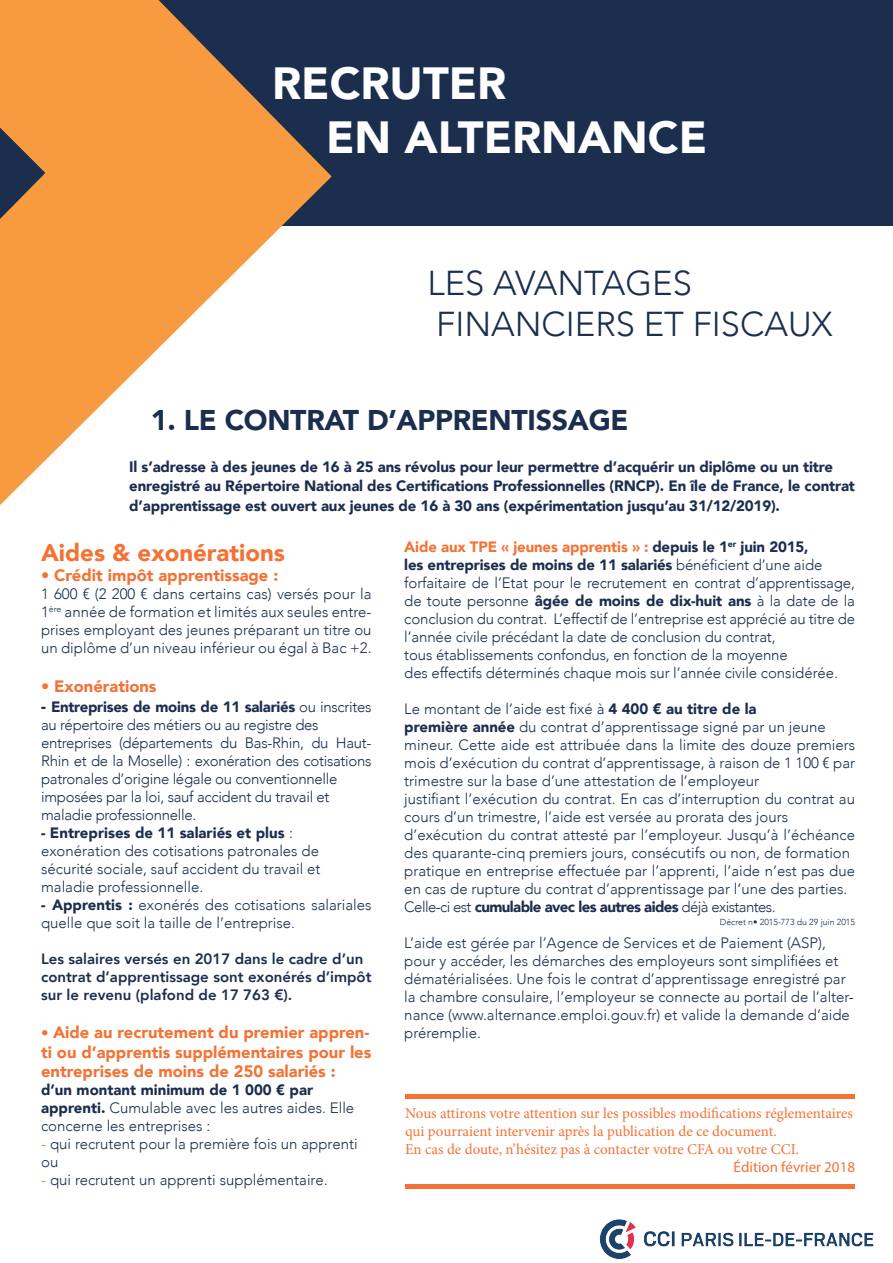
<style>
.page{position:relative;width:893px;height:1263px;background:#fff}
.page>*{position:absolute;margin:0;border:0;box-sizing:border-box;transform-origin:0 0}
.t1{font:900 45px "Avenir";color:#fff}
.t2{font:300 34.5px "Avenir";color:#1b2e4e}
.t3{font:900 28.5px "Avenir";letter-spacing:-.01em;color:#1b2e4e}
.t4{font:900 24px "Avenir";color:#f37336}
.t5{font:900 16.5px/19.8px "Avenir";color:#f37336}
.t6{font:300 15px/18px "Avenir";color:#1b2e4e}
.t7{font:900 15px/19.5px "Avenir";letter-spacing:-.01em;color:#1b2e4e}
.t8{font:15px/18px "Minion Pro";color:#f37336}
.t9{font:300 15px/18px "Avenir";letter-spacing:-.02em;color:#1b2e4e}
.t10{font:800 15px/18px "Avenir";color:#1b2e4e}
.t11{font:900 15px "Avenir";letter-spacing:-.04em;color:#1b2e4e}
.t12{font:900 15px "Avenir";letter-spacing:-.01em;color:#f37336}
.t13{font:15px "Myriad Pro";color:#f37336}
.t14{font:300 8.7px "Avenir";color:#1b2e4e}
.s1{font-weight:900;font-size:16.5px;color:#231f20}
.s2{font-weight:900}
.s3{color:#231f20}
.s4{font-weight:300}
.s5{font-weight:900;color:#231f20}
.s6{font-size:15px}
.s7{color:#f37336}
.s8{color:#1b2e4e}
</style>
<div class="page">
<div style="left:0;top:0;width:893px;height:226px;background:#1b2e4e"></div>
<svg style="left:0;top:0;width:332px;height:505px;fill:#f89a3f"></svg>
<img style="left:600px;top:1219px;width:274px;height:40px">
<hr style="left:405px;top:1095px;width:449px;height:4px;background:#f37336">
<div style="left:405px;top:1184px;width:449px;height:5px;background:#f37336"></div>
<p class="t1" style="left:272px;top:45px;width:236px">RECRUTER</p>
<p class="t1" style="left:326px;top:99px;width:382px">EN ALTERNANCE</p>
<p class="t2" style="left:427px;top:262px;width:266px">LES AVANTAGES</p>
<p class="t2" style="left:436px;top:304px;width:398px">FINANCIERS ET FISCAUX</p>
<p class="t3" style="left:151px;top:396px;width:479px">1. LE CONTRAT D’APPRENTISSAGE</p>
<p class="t7" style="left:129px;top:456px;width:705px">Il s’adresse à des jeunes de 16 à 25 ans révolus pour leur permettre d’acquérir un diplôme ou un titre</p>
<p class="t7" style="left:129px;top:476px;width:727px">enregistré au Répertoire National des Certifications Professionnelles (RNCP). En île de France, le contrat d’apprentissage est ouvert aux jeunes de 16 à 30 ans (expérimentation jusqu’au 31/12/2019).</p>
<p class="t4" style="left:41px;top:532px;width:245px">Aides &amp; exonérations</p>
<p class="t5" style="left:41px;top:564px;width:239px">• Crédit impôt apprentissage :</p>
<p class="t6" style="left:41px;top:584px;width:332px;text-align:justify">1 600 € (2 200 € dans certains cas) versés pour la 1<sup>ère</sup> année de formation et limités aux seules entre&shy;prises employant des jeunes préparant un titre ou un diplôme d’un niveau inférieur ou égal à Bac +2.</p>
<p class="t5" style="left:41px;top:676px;width:117px">• Exonérations</p>
<p class="t9" style="left:41px;top:698px;width:332px"><span class="s1">-</span> <span class="s2">Entreprises de moins de 11 salariés</span> ou inscrites au répertoire des métiers ou au registre des</p>
<p class="t6" style="left:41px;top:734px;width:332px;text-align:justify">entreprises (départements du Bas-Rhin, du Haut-Rhin et de la Moselle) : exonération des cotisations patronales d’origine légale ou conventionnelle</p>
<p class="t9" style="left:41px;top:788px;width:290px">imposées par la loi, sauf accident du travail et</p>
<p class="t9" style="left:41px;top:806px;width:157px">maladie professionnelle.</p>
<p class="t7" style="left:41px;top:823px;width:253px"><span class="s3">-</span> Entreprises de 11 salariés et plus <span class="s4">:</span></p>
<p class="t6" style="left:41px;top:842px;width:279px">exonération des cotisations patronales de</p>
<p class="t6" style="left:41px;top:860px;width:281px">sécurité sociale, sauf accident du travail et</p>
<p class="t6" style="left:41px;top:878px;width:164px">maladie professionnelle.</p>
<p class="t6" style="left:41px;top:896px;width:332px"><span class="s5">-</span> <span class="s2">Apprentis :</span> exonérés des cotisations salariales quelle que soit la taille de l’entreprise.</p>
<p class="t10" style="left:41px;top:950px;width:332px">Les salaires versés en 2017 dans le cadre d’un contrat d’apprentissage sont exonérés d’impôt sur le revenu (plafond de 17 763 €).</p>
<p class="t5" style="left:41px;top:1022px;width:332px"><span class="s6">•</span> Aide au recrutement du premier appren&shy;ti ou d’apprentis supplémentaires pour les</p>
<p class="t5" style="left:41px;top:1061px;width:296px">entreprises de moins de 250 salariés :</p>
<p class="t7" style="left:41px;top:1080px;width:274px">d’un montant minimum de 1 000 € par</p>
<p class="t6" style="left:41px;top:1099px;width:315px"><span class="s2">apprenti.</span> Cumulable avec les autres aides. Elle concerne les entreprises :</p>
<p class="t6" style="left:41px;top:1135px;width:318px"><span class="s7">-</span> qui recrutent pour la première fois un apprenti ou</p>
<p class="t6" style="left:41px;top:1171px;width:288px"><span class="s7">-</span> qui recrutent un apprenti supplémentaire.</p>
<p class="t12" style="left:404px;top:534px;width:406px">Aide aux TPE « jeunes apprentis » : <span class="s8">depuis le 1</span><sup>er</sup> <span class="s8">juin 2015,</span></p>
<p class="t7" style="left:404px;top:554px;width:420px">les entreprises de moins de 11 salariés <span class="s4">bénéficient d’une aide</span></p>
<p class="t6" style="left:404px;top:574px;width:452px;text-align:justify">forfaitaire de l’Etat pour le recrutement en contrat d’apprentissage, de toute personne <span class="s2">âgée de moins de dix-huit ans</span> à la date de la conclusion du contrat. L’effectif de l’entreprise est apprécié au titre de l’année civile précédant la date de conclusion du contrat,</p>
<p class="t6" style="left:404px;top:646px;width:385px">tous établissements confondus, en fonction de la moyenne</p>
<p class="t6" style="left:404px;top:664px;width:435px">des effectifs déterminés chaque mois sur l’année civile considérée.</p>
<p class="t6" style="left:404px;top:700px;width:354px">Le montant de l’aide est fixé à <span class="s2">4 400 € au titre de la</span></p>
<p class="t6" style="left:404px;top:718px;width:423px"><span class="s2">première année</span> du contrat d’apprentissage signé par un jeune</p>
<p class="t6" style="left:404px;top:736px;width:452px;text-align:justify">mineur. Cette aide est attribuée dans la limite des douze premiers mois d’exécution du contrat d’apprentissage, à raison de 1 100 € par trimestre sur la base d’une attestation de l’employeur</p>
<p class="t6" style="left:404px;top:790px;width:452px">justifiant l’exécution du contrat. En cas d’interruption du contrat au cours d’un trimestre, l’aide est versée au prorata des jours</p>
<p class="t6" style="left:404px;top:826px;width:452px">d’exécution du contrat attesté par l’employeur. Jusqu’à l’échéance des quarante-cinq premiers jours, consécutifs ou non, de formation</p>
<p class="t6" style="left:404px;top:862px;width:452px">pratique en entreprise effectuée par l’apprenti, l’aide n’est pas due en cas de rupture du contrat d’apprentissage par l’une des parties.</p>
<p class="t11" style="left:404px;top:894px;width:373px"><span class="s4">Celle-ci est</span> cumulable avec les autres aides <span class="s4">déjà existantes.</span></p>
<p class="t14" style="left:720px;top:917px;width:137px">Décret n• 2015-773 du 29 juin 2015</p>
<p class="t6" style="left:404px;top:934px;width:451px">L’aide est gérée par l’Agence de Services et de Paiement (ASP), pour y accéder, les démarches des employeurs sont simplifiées et dématérialisées. Une fois le contrat d’apprentissage enregistré par la chambre consulaire, l’employeur se connecte au portail de l’alter&shy;nance (www.alternance.emploi.gouv.fr) et valide la demande d’aide préremplie.</p>
<p class="t8" style="left:405px;top:1104px;width:449px">Nous attirons votre attention sur les possibles modifications réglementaires qui pourraient intervenir après la publication de ce document.</p>
<p class="t8" style="left:405px;top:1140px;width:396px">En cas de doute, n’hésitez pas à contacter votre CFA ou votre CCI.</p>
<p class="t13" style="left:734px;top:1158px;width:123px">Édition février 2018</p>
</div>
